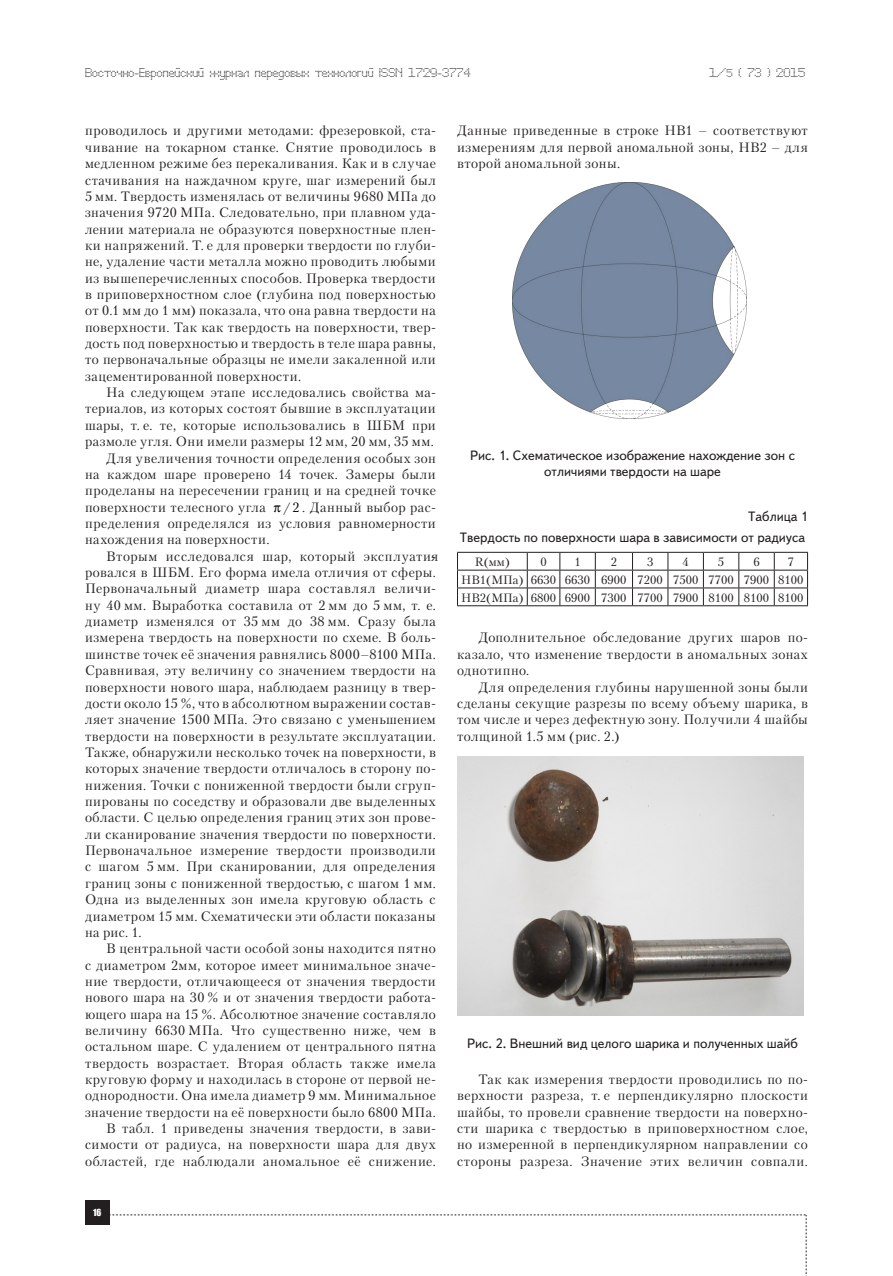
<style>
.page{position:relative;width:893px;height:1276px;background:#fff}
.page>*{position:absolute;margin:0;border:0;box-sizing:border-box;transform-origin:0 0}
.Text{font:13.5px/16.4px "Petersburg C";letter-spacing:.035em;color:#231f20;text-align:justify}
.risunok{font:13.5px/16.2px "Text Book C";color:#231f20;text-align:center}
.Название_табл{font:13.5px "Text Book C";color:#231f20}
.Таблица{font:13.5px "Text Book C";color:#231f20}
.Сама_табл{font:12px "Petersburg C";color:#231f20}
.t1{font:12px "Perfo";letter-spacing:.015em;color:#231f20}
.t2{font:9px "Impact";color:#fff}
.s1{font-size:10.5px}
.s2{color:#000}
</style>
<div class="page">
<div style="left:85px;top:1200px;width:24px;height:25px;background:#231f20"></div>
<svg style="left:109px;top:1214px;width:698px;height:62px"></svg>
<hr style="left:457px;top:552px;width:70px;height:1px;background:#231f20">
<hr style="left:527px;top:552px;width:33px;height:1px;background:#231f20">
<hr style="left:560px;top:552px;width:35px;height:1px;background:#231f20">
<hr style="left:595px;top:552px;width:37px;height:1px;background:#231f20">
<hr style="left:632px;top:552px;width:36px;height:1px;background:#231f20">
<hr style="left:668px;top:552px;width:35px;height:1px;background:#231f20">
<hr style="left:703px;top:552px;width:36px;height:1px;background:#231f20">
<hr style="left:739px;top:552px;width:35px;height:1px;background:#231f20">
<hr style="left:774px;top:552px;width:34px;height:1px;background:#231f20">
<hr style="left:457px;top:570px;width:70px;height:1px;background:#231f20">
<hr style="left:527px;top:570px;width:33px;height:1px;background:#231f20">
<hr style="left:560px;top:570px;width:35px;height:1px;background:#231f20">
<hr style="left:595px;top:570px;width:37px;height:1px;background:#231f20">
<hr style="left:632px;top:570px;width:36px;height:1px;background:#231f20">
<hr style="left:668px;top:570px;width:35px;height:1px;background:#231f20">
<hr style="left:703px;top:570px;width:36px;height:1px;background:#231f20">
<hr style="left:739px;top:570px;width:35px;height:1px;background:#231f20">
<hr style="left:774px;top:570px;width:34px;height:1px;background:#231f20">
<hr style="left:457px;top:587px;width:70px;height:1px;background:#231f20">
<svg style="left:457px;top:553px;width:1px;height:52px"></svg>
<hr style="left:527px;top:587px;width:33px;height:1px;background:#231f20">
<svg style="left:527px;top:553px;width:1px;height:52px"></svg>
<hr style="left:560px;top:587px;width:35px;height:1px;background:#231f20">
<svg style="left:559px;top:553px;width:1px;height:52px"></svg>
<hr style="left:595px;top:587px;width:37px;height:1px;background:#231f20">
<svg style="left:595px;top:553px;width:1px;height:52px"></svg>
<hr style="left:632px;top:587px;width:36px;height:1px;background:#231f20">
<svg style="left:632px;top:553px;width:1px;height:52px"></svg>
<hr style="left:668px;top:587px;width:35px;height:1px;background:#231f20">
<svg style="left:668px;top:553px;width:1px;height:52px"></svg>
<hr style="left:703px;top:587px;width:36px;height:1px;background:#231f20">
<svg style="left:703px;top:553px;width:1px;height:52px"></svg>
<hr style="left:739px;top:587px;width:35px;height:1px;background:#231f20">
<svg style="left:738px;top:553px;width:1px;height:52px"></svg>
<hr style="left:774px;top:587px;width:34px;height:1px;background:#231f20">
<svg style="left:774px;top:553px;width:1px;height:52px"></svg>
<svg style="left:807px;top:553px;width:1px;height:52px"></svg>
<hr style="left:457px;top:605px;width:70px;height:1px;background:#231f20">
<hr style="left:527px;top:605px;width:33px;height:1px;background:#231f20">
<hr style="left:560px;top:605px;width:35px;height:1px;background:#231f20">
<hr style="left:595px;top:605px;width:37px;height:1px;background:#231f20">
<hr style="left:632px;top:605px;width:36px;height:1px;background:#231f20">
<hr style="left:668px;top:605px;width:35px;height:1px;background:#231f20">
<hr style="left:703px;top:605px;width:36px;height:1px;background:#231f20">
<hr style="left:739px;top:605px;width:35px;height:1px;background:#231f20">
<hr style="left:774px;top:605px;width:34px;height:1px;background:#231f20">
<img style="left:513px;top:183px;width:234px;height:236px">
<img style="left:457px;top:757px;width:347px;height:258px">
<p class="t1" style="left:85px;top:65px;width:387px">Восточно-Европейский журнал передовых технологий ISSN 1729-3774</p>
<p class="t1" style="left:709px;top:65px;width:97px">1/<span class="s1">5</span> ( 73 ) 2015</p>
<p class="Text" style="left:85px;top:122px;width:352px">проводилось и другими методами: фрезеровкой, ста&shy;чивание на токарном станке. Снятие проводилось в медленном режиме без перекаливания. Как и в случае стачивания на наждачном круге, шаг измерений был 5 мм. Твердость изменялась от величины 9680 МПа до значения 9720 МПа. Следовательно, при плавном уда&shy;лении материала не образуются поверхностные плен&shy;ки напряжений. Т. е для проверки твердости по глуби&shy;не, удаление части металла можно проводить любыми из вышеперечисленных способов. Проверка твердости в приповерхностном слое (глубина под поверхностью от 0.1 мм до 1 мм) показала, что она равна твердости на поверхности. Так как твердость на поверхности, твер&shy;дость под поверхностью и твердость в теле шара равны, то первоначальные образцы не имели закаленной или зацементированной поверхности.</p>
<p class="Text" style="left:85px;top:384px;width:352px;text-indent:21px">На следующем этапе исследовались свойства ма&shy;териалов, из которых состоят бывшие в эксплуатации шары, т. е. те, которые использовались в ШБМ при размоле угля. Они имели размеры 12 мм, 20 мм, 35 мм.</p>
<p class="Text" style="left:85px;top:449px;width:352px;text-indent:21px">Для увеличения точности определения особых зон на каждом шаре проверено 14 точек. Замеры были проделаны на пересечении границ и на средней точке поверхности телесного угла</p>
<p class="Text" style="left:283px;top:498px;width:154px"><span class="s2">/2</span> . Данный выбор рас-</p>
<p class="Text" style="left:85px;top:515px;width:352px">пределения определялся из условия равномерности нахождения на поверхности.</p>
<p class="Text" style="left:85px;top:547px;width:352px;text-indent:21px">Вторым исследовался шар, который эксплуати&shy;ровался в ШБМ. Его форма имела отличия от сферы.<br>Первоначальный диаметр шара составлял величи&shy;ну 40 мм. Выработка составила от 2 мм до 5 мм, т. е. диаметр изменялся от 35 мм до 38 мм. Сразу была измерена твердость на поверхности по схеме. В боль&shy;шинстве точек её значения равнялись 8000–8100 МПа.<br>Сравнивая, эту величину со значением твердости на поверхности нового шара, наблюдаем разницу в твер&shy;дости около 15 %, что в абсолютном выражении состав&shy;ляет значение 1500 МПа. Это связано с уменьшением твердости на поверхности в результате эксплуатации.<br>Также, обнаружили несколько точек на поверхности, в которых значение твердости отличалось в сторону по&shy;нижения. Точки с пониженной твердости были сгруп&shy;пированы по соседству и образовали две выделенных области. С целью определения границ этих зон прове&shy;ли сканирование значения твердости по поверхности.<br>Первоначальное измерение твердости производили с шагом 5 мм. При сканировании, для определения границ зоны с пониженной твердостью, с шагом 1 мм.<br>Одна из выделенных зон имела круговую область с диаметром 15 мм. Схематически эти области показаны на рис. 1.</p>
<p class="Text" style="left:85px;top:940px;width:352px;text-indent:21px">В центральной части особой зоны находится пятно с диаметром 2мм, которое имеет минимальное значе&shy;ние твердости, отличающееся от значения твердости нового шара на 30 % и от значения твердости работа&shy;ющего шара на 15 %. Абсолютное значение составляло величину 6630 МПа. Что существенно ниже, чем в остальном шаре. С удалением от центрального пятна твердость возрастает. Вторая область также имела круговую форму и находилась в стороне от первой не&shy;однородности. Она имела диаметр 9 мм. Минимальное значение твердости на её поверхности было 6800 МПа.</p>
<p class="Text" style="left:85px;top:1120px;width:352px;text-indent:21px">В табл. 1 приведены значения твердости, в зави&shy;симости от радиуса, на поверхности шара для двух областей, где наблюдали аномальное её снижение.</p>
<p class="t2" style="left:93px;top:1205px;width:10px">16</p>
<p class="Text" style="left:457px;top:122px;width:352px">Данные приведенные в строке НВ1 – соответствуют измерениям для первой аномальной зоны, НВ2 – для второй аномальной зоны.</p>
<p class="risunok" style="left:470px;top:447px;width:326px">Рис. 1. Схематическое изображение нахождение зон с отличиями твердости на шаре</p>
<p class="Таблица" style="left:748px;top:509px;width:61px">Таблица 1</p>
<p class="Название_табл" style="left:460px;top:530px;width:347px">Твердость по поверхности шара в зависимости от радиуса</p>
<p class="Сама_табл" style="left:475px;top:554px;width:37px">R(мм)</p>
<p class="Сама_табл" style="left:540px;top:554px;width:8px">0</p>
<p class="Сама_табл" style="left:574px;top:554px;width:8px">1</p>
<p class="Сама_табл" style="left:611px;top:554px;width:8px">2</p>
<p class="Сама_табл" style="left:647px;top:554px;width:8px">3</p>
<p class="Сама_табл" style="left:682px;top:554px;width:8px">4</p>
<p class="Сама_табл" style="left:718px;top:554px;width:8px">5</p>
<p class="Сама_табл" style="left:753px;top:554px;width:8px">6</p>
<p class="Сама_табл" style="left:788px;top:554px;width:8px">7</p>
<p class="Сама_табл" style="left:461px;top:572px;width:64px">НВ1(МПа)</p>
<p class="Сама_табл" style="left:531px;top:572px;width:27px">6630</p>
<p class="Сама_табл" style="left:565px;top:572px;width:27px">6630</p>
<p class="Сама_табл" style="left:601px;top:572px;width:27px">6900</p>
<p class="Сама_табл" style="left:638px;top:572px;width:27px">7200</p>
<p class="Сама_табл" style="left:673px;top:572px;width:27px">7500</p>
<p class="Сама_табл" style="left:708px;top:572px;width:27px">7700</p>
<p class="Сама_табл" style="left:744px;top:572px;width:27px">7900</p>
<p class="Сама_табл" style="left:778px;top:572px;width:27px">8100</p>
<p class="Сама_табл" style="left:461px;top:590px;width:64px">НВ2(МПа)</p>
<p class="Сама_табл" style="left:531px;top:590px;width:27px">6800</p>
<p class="Сама_табл" style="left:565px;top:590px;width:27px">6900</p>
<p class="Сама_табл" style="left:601px;top:590px;width:27px">7300</p>
<p class="Сама_табл" style="left:638px;top:590px;width:27px">7700</p>
<p class="Сама_табл" style="left:673px;top:590px;width:27px">7900</p>
<p class="Сама_табл" style="left:708px;top:590px;width:27px">8100</p>
<p class="Сама_табл" style="left:744px;top:590px;width:27px">8100</p>
<p class="Сама_табл" style="left:778px;top:590px;width:27px">8100</p>
<p class="Text" style="left:457px;top:629px;width:352px;text-indent:21px">Дополнительное обследование других шаров по&shy;казало, что изменение твердости в аномальных зонах однотипно.</p>
<p class="Text" style="left:457px;top:678px;width:352px;text-indent:21px">Для определения глубины нарушенной зоны были сделаны секущие разрезы по всему объему шарика, в том числе и через дефектную зону. Получили 4 шайбы толщиной 1.5 мм (рис. 2.)</p>
<p class="risunok" style="left:467px;top:1036px;width:332px">Рис. 2. Внешний вид целого шарика и полученных шайб</p>
<p class="Text" style="left:457px;top:1071px;width:352px;text-indent:21px">Так как измерения твердости проводились по по&shy;верхности разреза, т. е перпендикулярно плоскости шайбы, то провели сравнение твердости на поверхно&shy;сти шарика с твердостью в приповерхностном слое, но измеренной в перпендикулярном направлении со стороны разреза. Значение этих величин совпали.</p>
</div>
